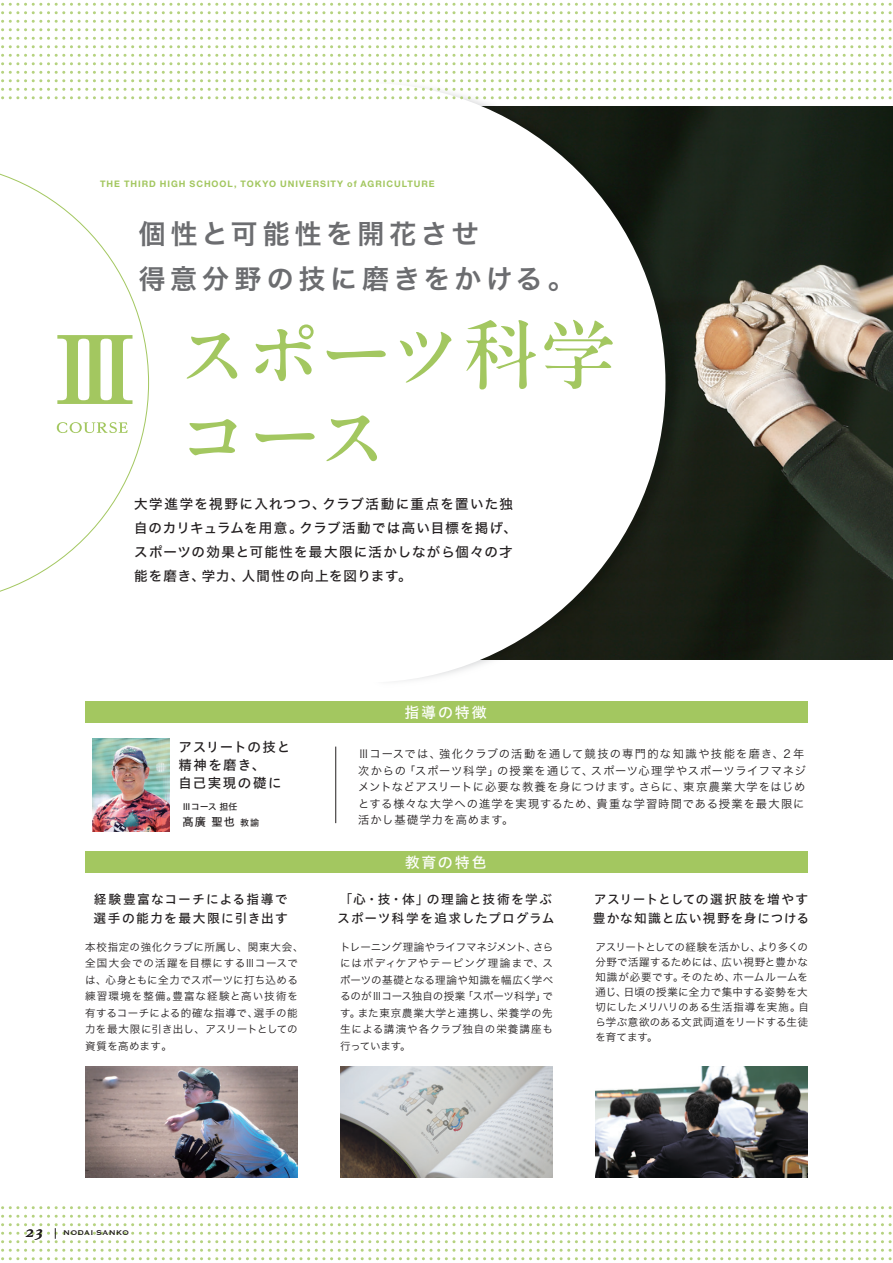
<style>
.page{position:relative;width:893px;height:1263px;background:#fff}
.page>*{position:absolute;margin:0;border:0;box-sizing:border-box;transform-origin:0 0}
.t1{font:700 89.7px "UD Reimin Pro";color:#a3c760;scale:1.05 1}
.t2{font:500 75px/82.5px "PA1 Mincho Std N";letter-spacing:-.04em;color:#a3c760}
.t3{font:27px/45px "Hira Kaku Std N W6";letter-spacing:.165em;color:#6c6d70}
.t4{font:15px "Hiragino UD Sans Std W5";letter-spacing:.12em;color:#fff}
.t5{font:13.5px/24px "Hira Kaku Std N W5";letter-spacing:.085em;color:#231f20}
.t6{font:13.5px/18px "Hiragino UD Sans Std W5";letter-spacing:.085em;color:#231f20}
.t7{font:12.75px/19.5px "Hiragino UD Sans Std W5";letter-spacing:.085em;color:#231f20}
.t8{font:12.75px/19.5px "Hiragino UD Sans Std W5";letter-spacing:.065em;color:#231f20}
.t9{font:11.25px/16.5px "Hira Kaku Std N W3";letter-spacing:.085em;color:#231f20;text-align:justify}
.t10{font:11.25px "Hiragino UD Sans Std W5";color:#231f20}
.t11{font:10.5px/16.5px "Hira Kaku Std N W3";letter-spacing:.045em;color:#231f20;text-align:justify}
.t12{font:700 9px "Helvetica Neue LT Std";letter-spacing:.11em;color:#a3c760}
.t13{font:9px "Copperplate";letter-spacing:.025em;color:#231f20}
.t14{font:9px "Hiragino UD Sans Std W5";letter-spacing:-.03em;color:#231f20}
.s1{font-size:9px}
.s2{font-family:"Athelas";font-style:italic;font-size:16.2px}
</style>
<div class="page">
<img style="left:730px;top:106px;width:163px;height:553px">
<img style="left:326px;top:36px;width:404px;height:666px">
<div style="left:66px;top:83px;width:599px;height:599px;background:#fff;border-radius:50%"></div>
<svg style="left:1px;top:88px;width:891px;height:11px"></svg>
<svg style="left:1px;top:71px;width:891px;height:11px"></svg>
<svg style="left:1px;top:54px;width:891px;height:11px"></svg>
<svg style="left:1px;top:37px;width:891px;height:11px"></svg>
<svg style="left:1px;top:20px;width:891px;height:11px"></svg>
<svg style="left:1px;top:3px;width:891px;height:11px"></svg>
<div style="left:85px;top:851px;width:723px;height:21px;background:#a3c760"></div>
<div style="left:85px;top:702px;width:723px;height:21px;background:#a3c760"></div>
<hr style="left:335px;top:746px;width:1px;height:77px;background:#231f20">
<img style="left:85px;top:1067px;width:213px;height:110px">
<img style="left:595px;top:1067px;width:213px;height:110px">
<img style="left:340px;top:1067px;width:213px;height:110px">
<img style="left:93px;top:738px;width:76px;height:94px">
<svg style="left:1px;top:1249px;width:891px;height:11px"></svg>
<svg style="left:1px;top:1206px;width:891px;height:3px"></svg>
<svg style="left:0;top:173px;width:149px;height:419px"></svg>
<svg style="left:1px;top:1215px;width:891px;height:28px"></svg>
<p class="t12" style="left:100px;top:178px;width:336px">THE THIRD HIGH SCHOOL, TOKYO UNIVERSITY of AGRICULTURE</p>
<h3 class="t3" style="left:139px;top:212px;width:438px">個性と可能性を開花させ<br>得意分野の技に磨きをかける。</h3>
<h1 class="t1" style="left:48px;top:297px;width:91px">Ⅲ</h1>
<h2 class="t2" style="left:175px;top:312px;width:442px">スポーツ科学コース</h2>
<p class="t5" style="left:134px;top:492px;width:384px">大学進学を視野に入れつつ、クラブ活動に重点を置いた独自のカリキュラムを用意。クラブ活動では高い目標を掲げ、スポーツの効果と可能性を最大限に活かしながら個々の才能を磨き、学力、人間性の向上を図ります。</p>
<p class="t6" style="left:179px;top:737px;width:113px">アスリートの技と精神を磨き、<br>自己実現の礎に</p>
<p class="t14" style="left:182px;top:800px;width:57px">Ⅲコース 担任</p>
<p class="t10" style="left:182px;top:814px;width:78px">髙廣 聖也 <span class="s1">教諭</span></p>
<p class="t7" style="left:94px;top:888px;width:196px">経験豊富なコーチによる指導で選手の能力を最大限に引き出す</p>
<p class="t11" style="left:85px;top:938px;width:220px;text-align:left">本校指定の強化クラブに所属し、関東大会、全国大会での活躍を目標にするⅢコースでは、心身ともに全力でスポーツに打ち込める練習環境を整備。豊富な経験と高い技術を有するコーチによる的確な指導で、選手の能力を最大限に引き出し、アスリートとしての資質を高めます。</p>
<h3 class="t4" style="left:404px;top:701px;width:84px">指導の特徴</h3>
<p class="t9" style="left:358px;top:745px;width:449px">Ⅲコースでは、強化クラブの活動を通して競技の専門的な知識や技能を磨き、２年次からの「スポーツ科学」の授業を通じて、スポーツ心理学やスポーツライフマネジメントなどアスリートに必要な教養を身につけます。さらに、東京農業大学をはじめとする様々な大学への進学を実現するため、貴重な学習時間である授業を最大限に活かし基礎学力を高めます。</p>
<h3 class="t4" style="left:405px;top:850px;width:83px">教育の特色</h3>
<p class="t7" style="left:337px;top:888px;width:219px">「心・技・体」の理論と技術を学ぶスポーツ科学を追求したプログラム</p>
<p class="t11" style="left:340px;top:938px;width:215px">トレーニング理論やライフマネジメント、さらにはボディケアやテーピング理論まで、スポーツの基礎となる理論や知識を幅広く学べるのがⅢコース独自の授業「スポーツ科学」です。また東京農業大学と連携し、栄養学の先生による講演や各クラブ独自の栄養講座も行っています。</p>
<p class="t8" style="left:593px;top:888px;width:218px">アスリートとしての選択肢を増やす豊かな知識と広い視野を身につける</p>
<p class="t11" style="left:595px;top:939px;width:215px;line-height:15px">アスリートとしての経験を活かし、より多くの分野で活躍するためには、広い視野と豊かな知識が必要です。そのため、ホームルームを通じ、日頃の授業に全力で集中する姿勢を大切にしたメリハリのある生活指導を実施。自ら学ぶ意欲のある文武両道をリードする生徒を育てます。</p>
<p class="t13" style="left:26px;top:1227px;width:104px"><span class="s2">23</span> NODAI SANKO</p>
</div>
